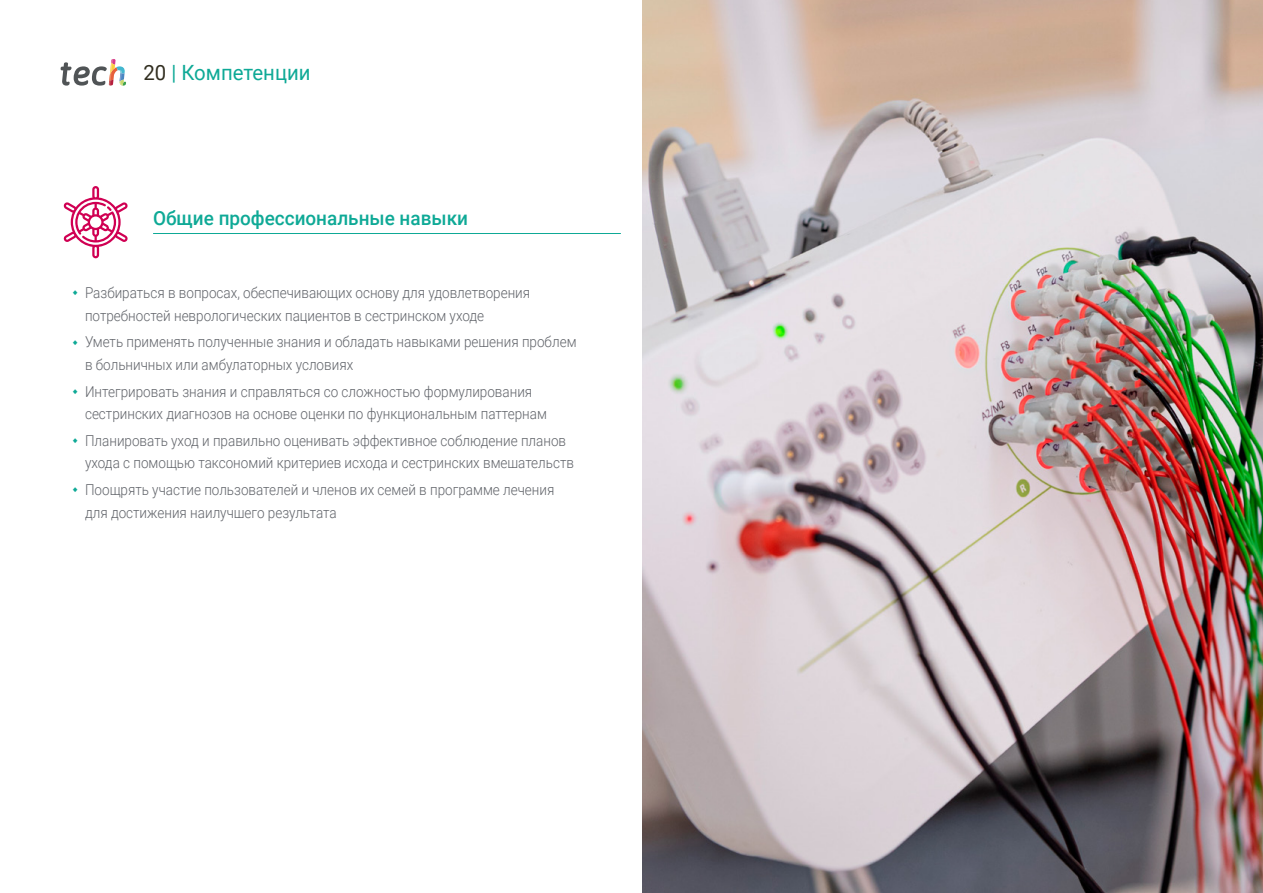
<style>
.page{position:relative;width:1263px;height:893px;background:#fff}
.page>*{position:absolute;margin:0;border:0;box-sizing:border-box;transform-origin:0 0}
.t1{font:21px "Roboto";color:#0ea996}
.t2{font:500 19.5px "Roboto";color:#0ea996}
.t3{font:300 15px/22.5px "Roboto";color:#61646a;scale:.9 1}
.s1{color:#312e20}
</style>
<div class="page">
<hr style="left:153px;top:233px;width:468px;height:1px;background:#0ea996">
<svg style="left:63px;top:186px;width:65px;height:72px"></svg>
<svg style="left:61px;top:59px;width:65px;height:27px"></svg>
<img style="left:642px;top:0;width:621px;height:893px">
<h1 class="t1" style="left:144px;top:57px;width:169px"><span class="s1">20</span> | Компетенции</h1>
<h2 class="t2" style="left:153px;top:205px;width:316px">Общие профессиональные навыки</h2>
<p class="t3" style="left:85px;top:281px;width:496px">Разбираться в вопросах, обеспечивающих основу для удовлетворения потребностей неврологических пациентов в сестринском уходе</p>
<p class="t3" style="left:85px;top:330px;width:548px">Уметь применять полученные знания и обладать навыками решения проблем в больничных или амбулаторных условиях</p>
<p class="t3" style="left:85px;top:380px;width:515px">Интегрировать знания и справляться со сложностью формулирования сестринских диагнозов на основе оценки по функциональным паттернам</p>
<p class="t3" style="left:85px;top:429px;width:545px">Планировать уход и правильно оценивать эффективное соблюдение планов ухода с помощью таксономий критериев исхода и сестринских вмешательств</p>
<p class="t3" style="left:85px;top:478px;width:523px">Поощрять участие пользователей и членов их семей в программе лечения для достижения наилучшего результата</p>
</div>
